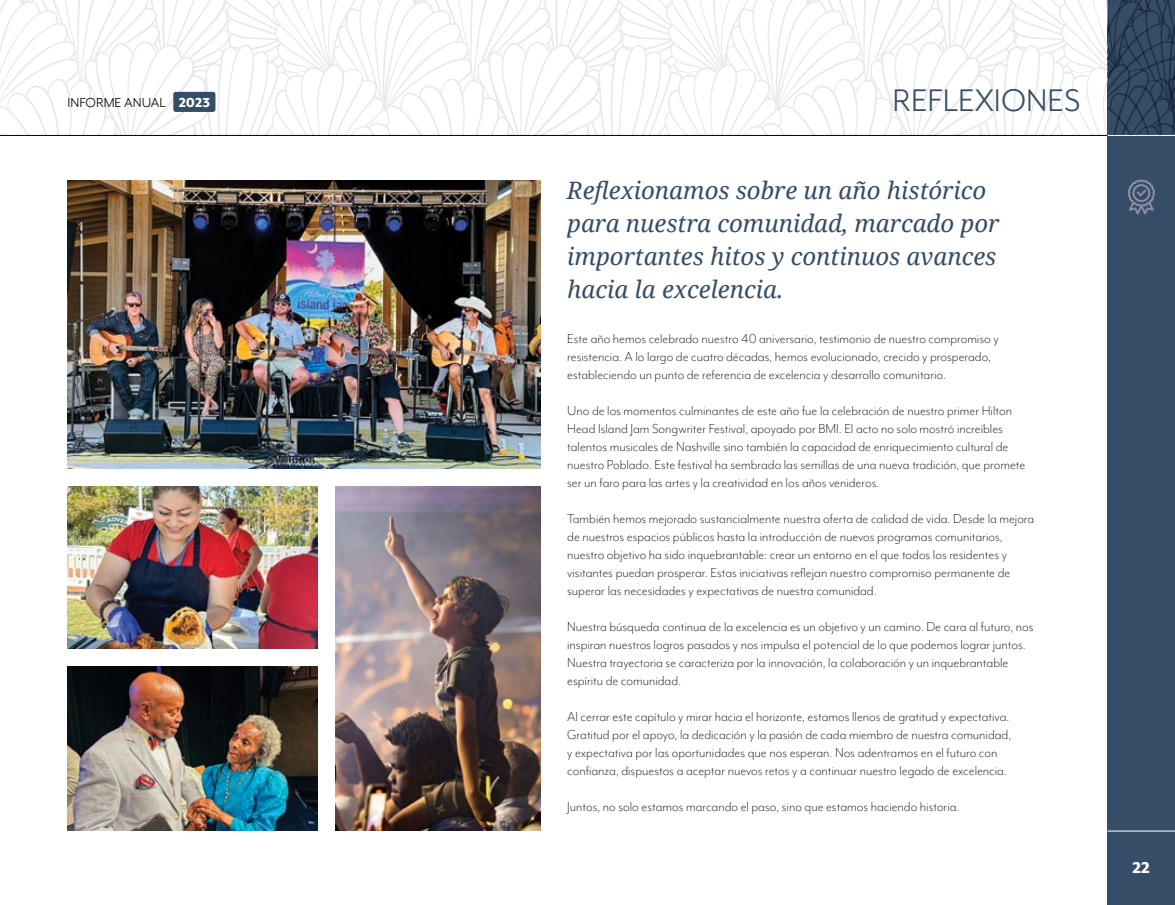
<style>
.page{position:relative;width:1175px;height:905px;background:#fff}
.page>*{position:absolute;margin:0;border:0;box-sizing:border-box;transform-origin:0 0}
.t1{font:36px "Mr Eaves Mod OT";color:#354d66}
.t2{font:italic 24px/33px "Droid Serif";color:#354d66}
.t3{font:800 18px "Mr Eaves Mod OT";color:#fff}
.t4{font:300 15px/18px "Mr Eaves Mod OT";color:#000}
.t5{font:15px "Mr Eaves Mod OT";color:#000}
.s1{font-weight:800;color:#fff}
</style>
<div class="page">
<div style="left:1107px;top:0;width:67px;height:904px;background:#354d66"></div>
<img style="left:68px;top:180px;width:472px;height:288px">
<img style="left:68px;top:486px;width:249px;height:162px">
<img style="left:68px;top:666px;width:249px;height:164px">
<img style="left:335px;top:486px;width:205px;height:344px">
<svg style="left:1128px;top:179px;width:26px;height:35px"></svg>
<svg style="left:233px;top:0;width:393px;height:135px"></svg>
<svg style="left:0;top:0;width:233px;height:135px"></svg>
<svg style="left:626px;top:0;width:393px;height:135px"></svg>
<svg style="left:1019px;top:0;width:155px;height:135px"></svg>
<hr style="left:0;top:135px;width:1107px;height:1px;background:#000">
<hr style="left:1107px;top:135px;width:67px;height:1px;background:#fff">
<hr style="left:1107px;top:830px;width:67px;height:1px;background:#fff">
<div style="left:173px;top:92px;width:42px;height:20px;background:#354d66;border-radius:2px"></div>
<p class="t5" style="left:68px;top:94px;width:144px">INFORME ANUAL <span class="s1">2023</span></p>
<h1 class="t1" style="left:892px;top:81px;width:189px">REFLEXIONES</h1>
<h2 class="t2" style="left:567px;top:173px;width:434px">Reflexionamos sobre un año histórico para nuestra comunidad, marcado por importantes hitos y continuos avances hacia la excelencia.</h2>
<p class="t4" style="left:567px;top:329px;width:433px">Este año hemos celebrado nuestro 40 aniversario, testimonio de nuestro compromiso y resistencia. A lo largo de cuatro décadas, hemos evolucionado, crecido y prosperado, estableciendo un punto de referencia de excelencia y desarrollo comunitario.</p>
<p class="t4" style="left:567px;top:401px;width:459px">Uno de los momentos culminantes de este año fue la celebración de nuestro primer Hilton Head Island Jam Songwriter Festival, apoyado por BMI. El acto no solo mostró increíbles talentos musicales de Nashville sino también la capacidad de enriquecimiento cultural de nuestro Poblado. Este festival ha sembrado las semillas de una nueva tradición, que promete ser un faro para las artes y la creatividad en los años venideros.</p>
<p class="t4" style="left:567px;top:509px;width:468px">También hemos mejorado sustancialmente nuestra oferta de calidad de vida. Desde la mejora de nuestros espacios públicos hasta la introducción de nuevos programas comunitarios, nuestro objetivo ha sido inquebrantable: crear un entorno en el que todos los residentes y visitantes puedan prosperar. Estas iniciativas reflejan nuestro compromiso permanente de superar las necesidades y expectativas de nuestra comunidad.</p>
<p class="t4" style="left:567px;top:617px;width:468px">Nuestra búsqueda continua de la excelencia es un objetivo y un camino. De cara al futuro, nos inspiran nuestros logros pasados y nos impulsa el potencial de lo que podemos lograr juntos.<br>Nuestra trayectoria se caracteriza por la innovación, la colaboración y un inquebrantable espíritu de comunidad.</p>
<p class="t4" style="left:567px;top:707px;width:445px">Al cerrar este capítulo y mirar hacia el horizonte, estamos llenos de gratitud y expectativa.<br>Gratitud por el apoyo, la dedicación y la pasión de cada miembro de nuestra comunidad, y expectativa por las oportunidades que nos esperan. Nos adentramos en el futuro con confianza, dispuestos a aceptar nuevos retos y a continuar nuestro legado de excelencia.</p>
<p class="t4" style="left:567px;top:797px;width:394px">Juntos, no solo estamos marcando el paso, sino que estamos haciendo historia.</p>
<p class="t3" style="left:1132px;top:857px;width:19px">22</p>
</div>
